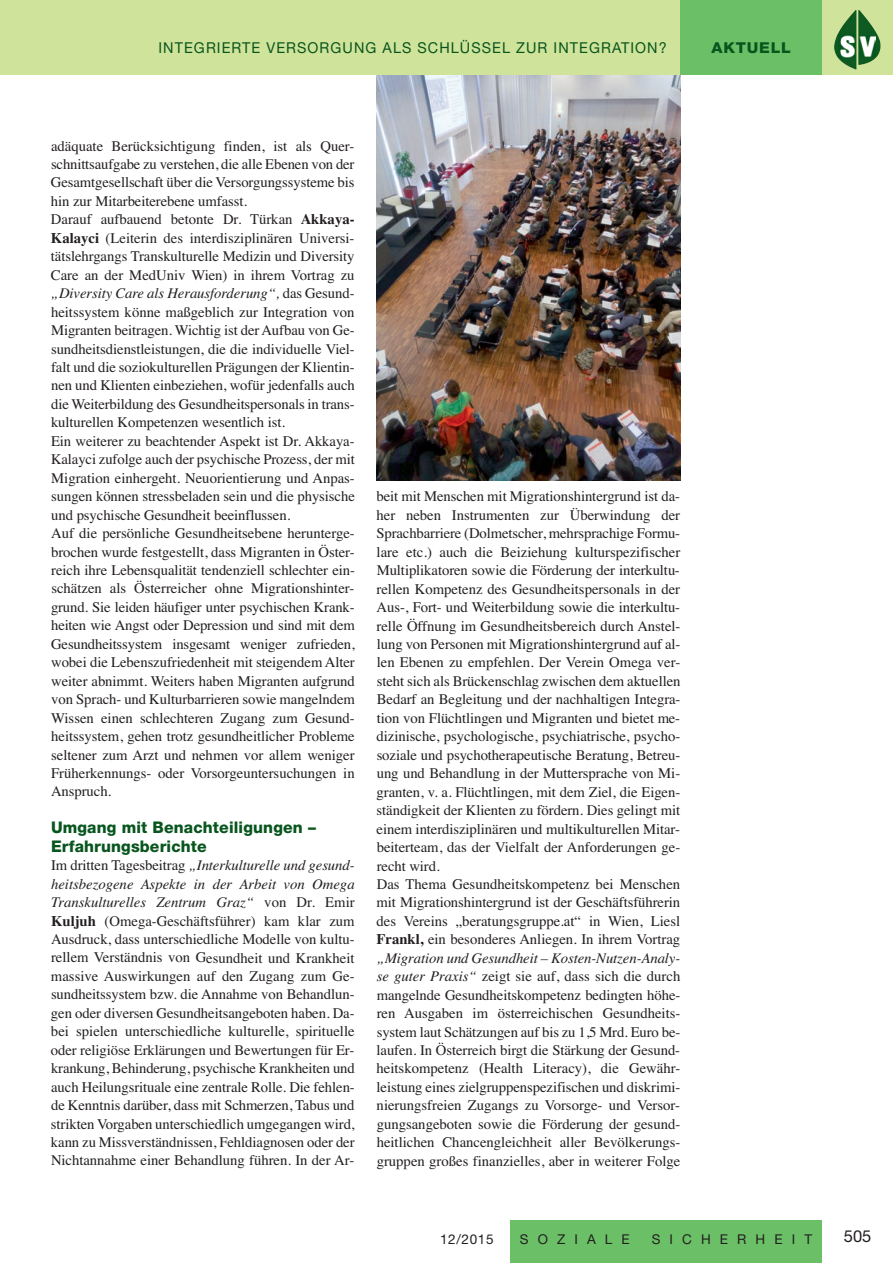
<style>
.page{position:relative;width:893px;height:1263px;background:#fff}
.page>*{position:absolute;margin:0;border:0;box-sizing:border-box;transform-origin:0 0}
.t1{font:16.5px "Helvetica Neue";color:#231f20}
.t2{font:800 16.05px/18.5px "Helvetica Neue";letter-spacing:.01em;color:#08551e}
.t3{font:15px "Helvetica Neue";letter-spacing:.075em;color:#08551e;scale:.96 1}
.t4{font:800 15px "Helvetica Neue";letter-spacing:.05em;color:#08551e;scale:1.05 1}
.t5{font:14.7px/18.5px "Times";letter-spacing:-.005em;color:#231f20}
.t6{font:13.5px "Helvetica Neue";letter-spacing:.675em;color:#231f20}
.s1{font-weight:700}
.s2{font-style:italic}
</style>
<div class="page">
<img style="left:377px;top:74px;width:303px;height:406px">
<div style="left:0;top:0;width:893px;height:74px;background:#d0e39a"></div>
<div style="left:680px;top:0;width:142px;height:74px;background:#6bc067"></div>
<div style="left:510px;top:1220px;width:312px;height:43px;background:#6bc067"></div>
<img style="left:858px;top:10px;width:22px;height:55px">
<img style="left:834px;top:10px;width:22px;height:60px">
<img style="left:838px;top:35px;width:17px;height:22px">
<img style="left:860px;top:36px;width:16px;height:21px">
<p class="t3" style="left:158px;top:43px;width:531px">INTEGRIERTE VERSORGUNG ALS SCHLÜSSEL ZUR INTEGRATION?</p>
<p class="t4" style="left:711px;top:43px;width:77px">AKTUELL</p>
<p class="t5" style="left:51px;top:136px;width:306px">adäquate Berücksichtigung finden, ist als Quer&shy;schnittsaufgabe zu verstehen, die alle Ebenen von der Gesamtgesellschaft über die Versorgungssysteme bis hin zur Mitarbeiterebene umfasst.<br>Darauf aufbauend betonte Dr. Türkan <span class="s1">Akkaya-Kalayci</span> (Leiterin des interdisziplinären Universi&shy;tätslehrgangs Transkulturelle Medizin und Diversity Care an der MedUniv Wien) in ihrem Vortrag zu <span class="s2">„Diversity Care als Herausforderung“,</span> das Gesund&shy;heitssystem könne maßgeblich zur Integration von Migranten beitragen. Wichtig ist der Aufbau von Ge&shy;sundheitsdienstleistungen, die die individuelle Viel&shy;falt und die soziokulturellen Prägungen der Klientin&shy;nen und Klienten einbeziehen, wofür jedenfalls auch die Weiterbildung des Gesundheitspersonals in trans&shy;kulturellen Kompetenzen wesentlich ist.<br>Ein weiterer zu beachtender Aspekt ist Dr. Akkaya-Kalayci zufolge auch der psychische Prozess, der mit Migration einhergeht. Neuorientierung und Anpas&shy;sungen können stressbeladen sein und die physische und psychische Gesundheit beeinflussen.<br>Auf die persönliche Gesundheitsebene herunterge&shy;brochen wurde festgestellt, dass Migranten in Öster&shy;reich ihre Lebensqualität tendenziell schlechter ein&shy;schätzen als Österreicher ohne Migrationshinter&shy;grund. Sie leiden häufiger unter psychischen Krank&shy;heiten wie Angst oder Depression und sind mit dem Gesundheitssystem insgesamt weniger zufrieden, wobei die Lebenszufriedenheit mit steigendem Alter weiter abnimmt. Weiters haben Migranten aufgrund von Sprach- und Kulturbarrieren sowie mangelndem Wissen einen schlechteren Zugang zum Gesund&shy;heitssystem, gehen trotz gesundheitlicher Probleme seltener zum Arzt und nehmen vor allem weniger Früherkennungs- oder Vorsorgeuntersuchungen in Anspruch.</p>
<p class="t2" style="left:51px;top:820px;width:266px">Umgang mit Benachteiligungen –<br>Erfahrungsberichte</p>
<p class="t5" style="left:51px;top:856px;width:305px;text-align:justify">Im dritten Tagesbeitrag <span class="s2">„Interkulturelle und gesund&shy;heitsbezogene Aspekte in der Arbeit von Omega Transkulturelles Zentrum Graz“</span> von Dr. Emir <span class="s1">Kuljuh</span> (Omega-Geschäftsführer) kam klar zum Ausdruck, dass unterschiedliche Modelle von kultu&shy;rellem Verständnis von Gesundheit und Krankheit massive Auswirkungen auf den Zugang zum Ge&shy;sundheitssystem bzw. die Annahme von Behandlun&shy;gen oder diversen Gesundheitsangeboten haben. Da&shy;bei spielen unterschiedliche kulturelle, spirituelle oder religiöse Erklärungen und Bewertungen für Er&shy;krankung, Behinderung, psychische Krankheiten und auch Heilungsrituale eine zentrale Rolle. Die fehlen&shy;de Kenntnis darüber, dass mit Schmerzen, Tabus und strikten Vorgaben unterschiedlich umgegangen wird, kann zu Missverständnissen, Fehldiagnosen oder der Nichtannahme einer Behandlung führen. In der Ar-</p>
<p class="t5" style="left:376px;top:487px;width:306px">beit mit Menschen mit Migrationshintergrund ist da&shy;her neben Instrumenten zur Überwindung der Sprachbarriere (Dolmetscher, mehrsprachige Formu&shy;lare etc.) auch die Beiziehung kulturspezifischer Multiplikatoren sowie die Förderung der interkultu&shy;rellen Kompetenz des Gesundheitspersonals in der Aus-, Fort- und Weiterbildung sowie die interkultu&shy;relle Öffnung im Gesundheitsbereich durch Anstel&shy;lung von Personen mit Migrationshintergrund auf al&shy;len Ebenen zu empfehlen. Der Verein Omega ver&shy;steht sich als Brückenschlag zwischen dem aktuellen Bedarf an Begleitung und der nachhaltigen Integra&shy;tion von Flüchtlingen und Migranten und bietet me&shy;dizinische, psychologische, psychiatrische, psycho&shy;soziale und psychotherapeutische Beratung, Betreu&shy;ung und Behandlung in der Muttersprache von Mi&shy;granten, v. a. Flüchtlingen, mit dem Ziel, die Eigen&shy;ständigkeit der Klienten zu fördern. Dies gelingt mit einem interdisziplinären und multikulturellen Mitar&shy;beiterteam, das der Vielfalt der Anforderungen ge&shy;recht wird.<br>Das Thema Gesundheitskompetenz bei Menschen mit Migrationshintergrund ist der Geschäftsführerin des Vereins „beratungsgruppe.at“ in Wien, Liesl <span class="s1">Frankl,</span> ein besonderes Anliegen. In ihrem Vortrag <span class="s2">„Migration und Gesundheit – Kosten-Nutzen-Analy&shy;se guter Praxis“</span> zeigt sie auf, dass sich die durch mangelnde Gesundheitskompetenz bedingten höhe&shy;ren Ausgaben im österreichischen Gesundheits&shy;system laut Schätzungen auf bis zu 1,5 Mrd. Euro be&shy;laufen. In Österreich birgt die Stärkung der Gesund&shy;heitskompetenz (Health Literacy), die Gewähr&shy;leistung eines zielgruppenspezifischen und diskrimi&shy;nierungsfreien Zugangs zu Vorsorge- und Versor&shy;gungsangeboten sowie die Förderung der gesund&shy;heitlichen Chancengleichheit aller Bevölkerungs&shy;gruppen großes finanzielles, aber in weiterer Folge</p>
<p class="t6" style="left:440px;top:1234px;width:55px">12/2015</p>
<p class="t6" style="left:520px;top:1234px;width:111px">SOZIALE</p>
<p class="t6" style="left:652px;top:1234px;width:162px">SICHERHEIT</p>
<p class="t1" style="left:844px;top:1230px;width:29px">505</p>
</div>
